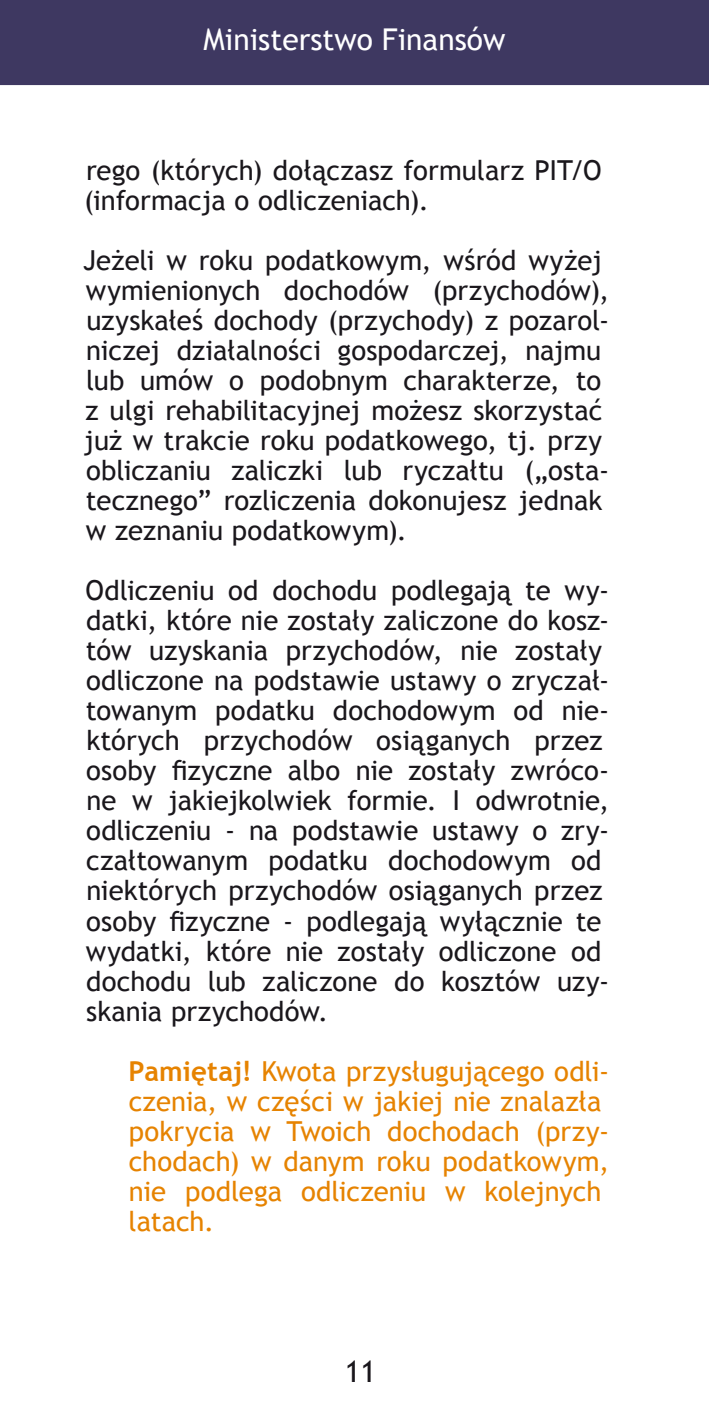
<style>
.page{position:relative;width:709px;height:1418px;background:#fff}
.page>*{position:absolute;margin:0;border:0;box-sizing:border-box;transform-origin:0 0}
.t1{font:30px "Trebuchet MS";color:#fff}
.t2{font:30px "Trebuchet MS";color:#1a171c}
.t3{font:27.5px/30px "Trebuchet MS";color:#1a171c}
.t4{font:27.5px/30px "Trebuchet MS";color:#e68301}
.s1{font-weight:700}
</style>
<div class="page">
<div style="left:0;top:0;width:709px;height:85px;background:#3e3861"></div>
<p class="t1" style="left:203px;top:22px;width:303px">Ministerstwo Finansów</p>
<p class="t3" style="left:84px;top:156px;width:519px">rego (których) dołączasz formularz PIT/O (informacja o odliczeniach).</p>
<p class="t3" style="left:83px;top:246px;width:527px">Jeżeli w roku podatkowym, wśród wyżej wymienionych dochodów (przychodów), uzyskałeś dochody (przychody) z pozarol&shy;niczej działalności gospodarczej, najmu lub umów o podobnym charakterze, to z ulgi rehabilitacyjnej możesz skorzystać już w trakcie roku podatkowego, tj. przy obliczaniu zaliczki lub ryczałtu („osta&shy;tecznego” rozliczenia dokonujesz jednak w zeznaniu podatkowym).</p>
<p class="t3" style="left:86px;top:576px;width:525px">Odliczeniu od dochodu podlegają te wy&shy;datki, które nie zostały zaliczone do kosz&shy;tów uzyskania przychodów, nie zostały odliczone na podstawie ustawy o zryczał&shy;towanym podatku dochodowym od nie&shy;których przychodów osiąganych przez osoby fizyczne albo nie zostały zwróco&shy;ne w jakiejkolwiek formie. I odwrotnie, odliczeniu - na podstawie ustawy o zry&shy;czałtowanym podatku dochodowym od niektórych przychodów osiąganych przez osoby fizyczne - podlegają wyłącznie te wydatki, które nie zostały odliczone od dochodu lub zaliczone do kosztów uzy&shy;skania przychodów.</p>
<p class="t4" style="left:129px;top:1056px;width:482px"><span class="s1">Pamiętaj!</span> Kwota przysługującego odli&shy;czenia, w części w jakiej nie znalazła pokrycia w Twoich dochodach (przy&shy;chodach) w danym roku podatkowym, nie podlega odliczeniu w kolejnych latach.</p>
<p class="t2" style="left:345px;top:1353px;width:33px">11</p>
</div>
